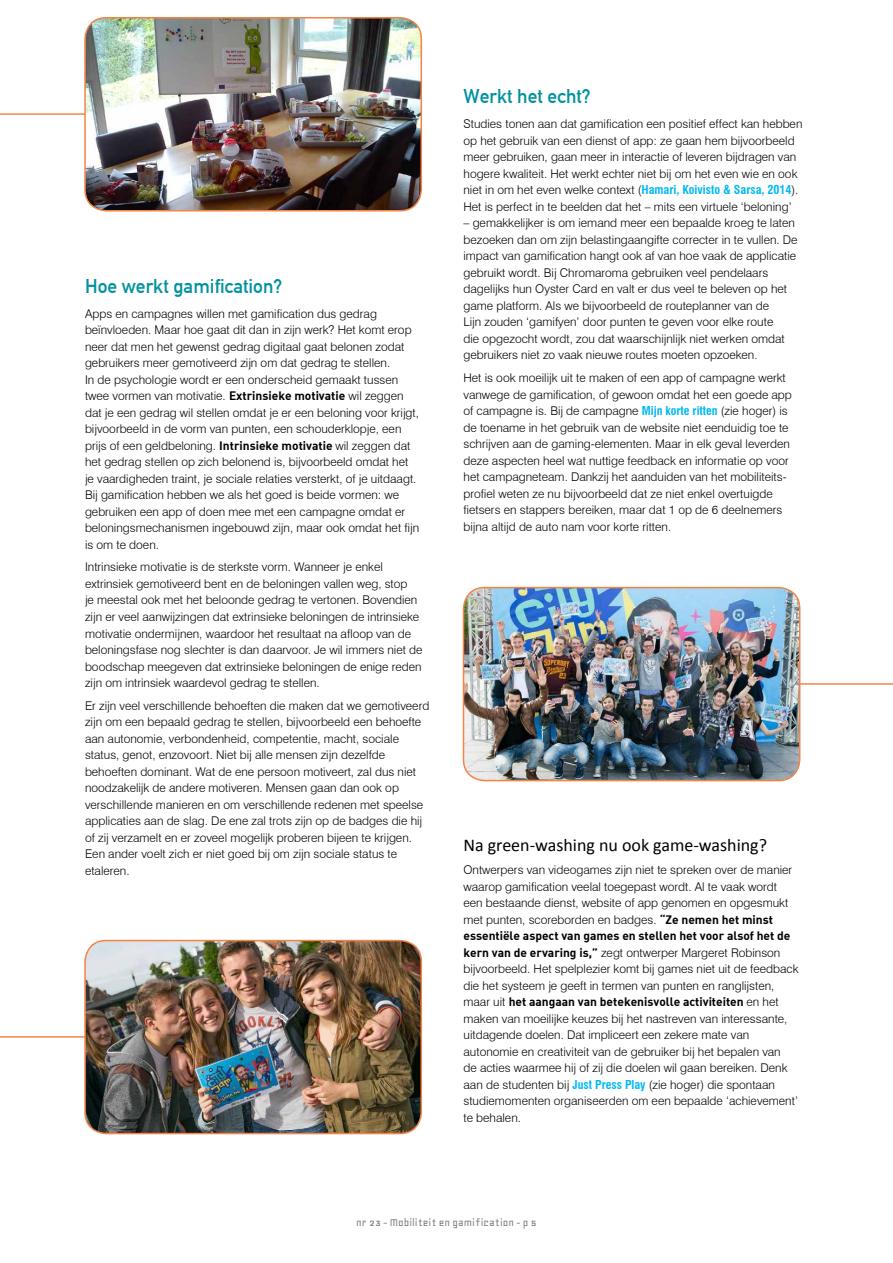
<style>
.page{position:relative;width:893px;height:1263px;background:#fff}
.page>*{position:absolute;margin:0;border:0;box-sizing:border-box;transform-origin:0 0}
.t1{font:19.5px "DIN Mittelschrift Alternate";color:#00929e}
.t2{font:18px "Calibri";color:#000}
.t3{font:300 12px/16.5px "Swiss 721 BT";color:#000}
.t4{font:12px "DIN Bold Alternate";color:#000}
.t5{font:12px "Geo";color:#808285}
.s1{font-family:"DIN Bold Alternate";font-weight:400}
.s2{font-weight:700;font-stretch:condensed;color:#00b9f1}
.s3{font-family:"Swiss 721 BT";font-weight:300}
</style>
<div class="page">
<hr style="left:0;top:113px;width:157px;height:2px;background:#f58345">
<img style="left:85px;top:18px;width:336px;height:193px">
<div style="left:84px;top:17px;width:338px;height:194px;border:2px solid #f58345;border-radius:21px"></div>
<hr style="left:0;top:1036px;width:157px;height:2px;background:#f58345">
<img style="left:85px;top:940px;width:336px;height:193px">
<div style="left:84px;top:940px;width:338px;height:194px;border:2px solid #f58345;border-radius:21px"></div>
<hr style="left:688px;top:683px;width:205px;height:2px;background:#f58345">
<img style="left:463px;top:588px;width:337px;height:192px">
<div style="left:463px;top:587px;width:337px;height:194px;border:2px solid #f58345;border-radius:21px"></div>
<h1 class="t1" style="left:85px;top:274px;width:199px">Hoe werkt gamification?</h1>
<p class="t3" style="left:85px;top:305px;width:336px">Apps en campagnes willen met gamification dus gedrag beïnvloeden. Maar hoe gaat dit dan in zijn werk? Het komt erop neer dat men het gewenst gedrag digitaal gaat belonen zodat gebruikers meer gemotiveerd zijn om dat gedrag te stellen.<br>In de psychologie wordt er een onderscheid gemaakt tussen twee vormen van motivatie. <span class="s1">Extrinsieke motivatie</span> wil zeggen dat je een gedrag wil stellen omdat je er een beloning voor krijgt, bijvoorbeeld in de vorm van punten, een schouderklopje, een prijs of een geldbeloning. <span class="s1">Intrinsieke motivatie</span> wil zeggen dat het gedrag stellen op zich belonend is, bijvoorbeeld omdat het je vaardigheden traint, je sociale relaties versterkt, of je uitdaagt.<br>Bij gamification hebben we als het goed is beide vormen: we gebruiken een app of doen mee met een campagne omdat er beloningsmechanismen ingebouwd zijn, maar ook omdat het fijn is om te doen.</p>
<p class="t3" style="left:85px;top:559px;width:339px">Intrinsieke motivatie is de sterkste vorm. Wanneer je enkel extrinsiek gemotiveerd bent en de beloningen vallen weg, stop<br>je meestal ook met het beloonde gedrag te vertonen. Bovendien zijn er veel aanwijzingen dat extrinsieke beloningen de intrinsieke motivatie ondermijnen, waardoor het resultaat na afloop van de beloningsfase nog slechter is dan daarvoor. Je wil immers niet de boodschap meegeven dat extrinsieke beloningen de enige reden zijn om intrinsiek waardevol gedrag te stellen.</p>
<p class="t3" style="left:85px;top:697px;width:346px">Er zijn veel verschillende behoeften die maken dat we gemotiveerd zijn om een bepaald gedrag te stellen, bijvoorbeeld een behoefte aan autonomie, verbondenheid, competentie, macht, sociale status, genot, enzovoort. Niet bij alle mensen zijn dezelfde behoeften dominant. Wat de ene persoon motiveert, zal dus niet noodzakelijk de andere motiveren. Mensen gaan dan ook op verschillende manieren en om verschillende redenen met speelse applicaties aan de slag. De ene zal trots zijn op de badges die hij of zij verzamelt en er zoveel mogelijk proberen bijeen te krijgen.<br>Een ander voelt zich er niet goed bij om zijn sociale status te etaleren.</p>
<h1 class="t1" style="left:463px;top:85px;width:129px">Werkt het echt?</h1>
<p class="t3" style="left:463px;top:116px;width:340px">Studies tonen aan dat gamification een positief effect kan hebben op het gebruik van een dienst of app: ze gaan hem bijvoorbeeld meer gebruiken, gaan meer in interactie of leveren bijdragen van hogere kwaliteit. Het werkt echter niet bij om het even wie en ook niet in om het even welke context (<span class="s2">Hamari, Koivisto &amp; Sarsa, 2014</span>).<br>Het is perfect in te beelden dat het – mits een virtuele ‘beloning’</p>
<p class="t3" style="left:463px;top:215px;width:336px">– gemakkelijker is om iemand meer een bepaalde kroeg te laten bezoeken dan om zijn belastingaangifte correcter in te vullen. De impact van gamification hangt ook af van hoe vaak de applicatie gebruikt wordt. Bij Chromaroma gebruiken veel pendelaars dagelijks hun Oyster Card en valt er dus veel te beleven op het game platform. Als we bijvoorbeeld de routeplanner van de<br>Lijn zouden ‘gamifyen’ door punten te geven voor elke route<br>die opgezocht wordt, zou dat waarschijnlijk niet werken omdat gebruikers niet zo vaak nieuwe routes moeten opzoeken.</p>
<p class="t3" style="left:463px;top:370px;width:330px">Het is ook moeilijk uit te maken of een app of campagne werkt vanwege de gamification, of gewoon omdat het een goede app of campagne is. Bij de campagne <span class="s2">Mijn korte ritten</span> (zie hoger) is de toename in het gebruik van de website niet eenduidig toe te schrijven aan de gaming-elementen. Maar in elk geval leverden deze aspecten heel wat nuttige feedback en informatie op voor het campagneteam. Dankzij het aanduiden van het mobiliteits&shy;profiel weten ze nu bijvoorbeeld dat ze niet enkel overtuigde fietsers en stappers bereiken, maar dat 1 op de 6 deelnemers bijna altijd de auto nam voor korte ritten.</p>
<h2 class="t2" style="left:463px;top:834px;width:305px">Na green-washing nu ook game-washing?</h2>
<p class="t3" style="left:463px;top:861px;width:330px">Ontwerpers van videogames zijn niet te spreken over de manier waarop gamification veelal toegepast wordt. Al te vaak wordt een bestaande dienst, website of app genomen en opgesmukt met punten, scoreborden en badges. <span class="s1">“Ze nemen het minst</span></p>
<p class="t4" style="left:463px;top:928px;width:328px">essentiële aspect van games en stellen het voor alsof het de</p>
<p class="t3" style="left:463px;top:944px;width:337px"><span class="s1">kern van de ervaring is,”</span> zegt ontwerper Margeret Robinson bijvoorbeeld. Het spelplezier komt bij games niet uit de feedback die het systeem je geeft in termen van punten en ranglijsten,</p>
<p class="t4" style="left:463px;top:994px;width:317px"><span class="s3">maar uit</span> het aangaan van betekenisvolle activiteiten <span class="s3">en het</span></p>
<p class="t3" style="left:463px;top:1010px;width:336px">maken van moeilijke keuzes bij het nastreven van interessante, uitdagende doelen. Dat impliceert een zekere mate van autonomie en creativiteit van de gebruiker bij het bepalen van<br>de acties waarmee hij of zij die doelen wil gaan bereiken. Denk aan de studenten bij <span class="s2">Just Press Play</span> (zie hoger) die spontaan studiemomenten organiseerden om een bepaalde ‘achievement’ te behalen.</p>
<p class="t5" style="left:356px;top:1216px;width:182px">nr 23 - Mobiliteit en gamification - p 5</p>
</div>
